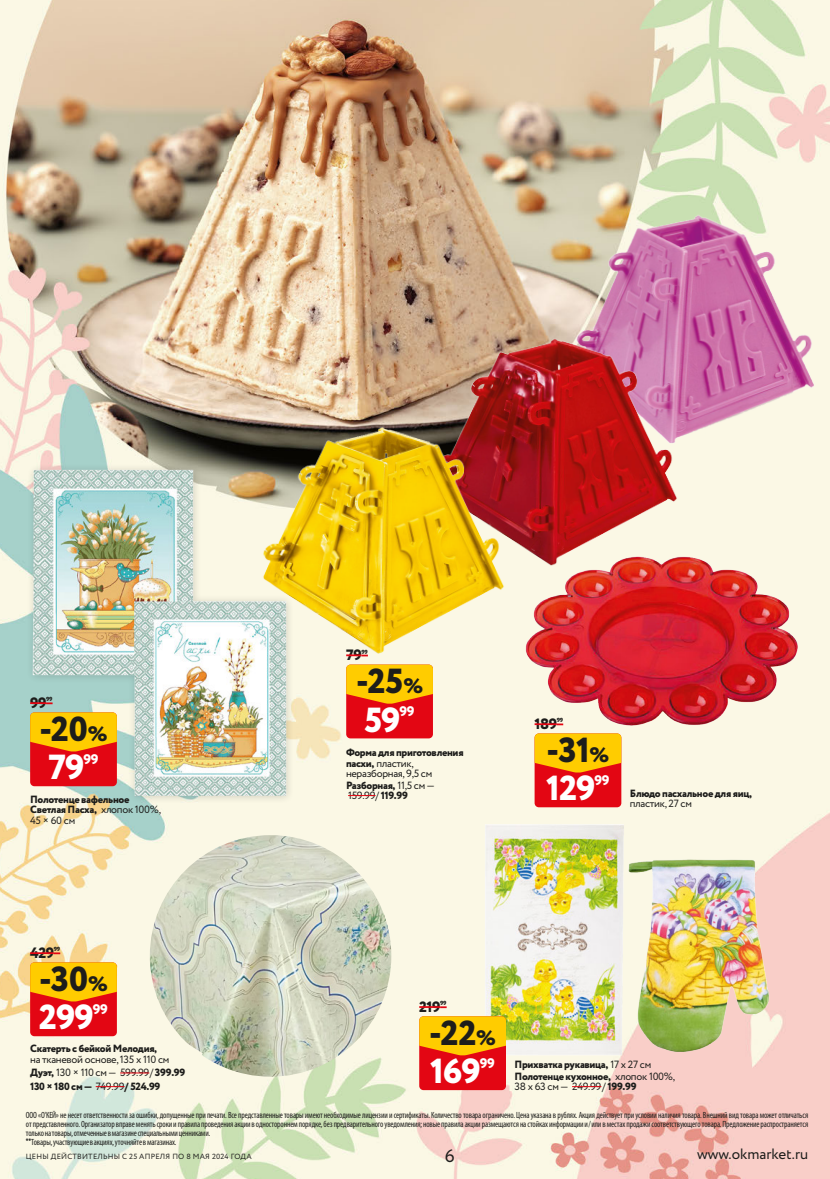
<style>
.page{position:relative;width:830px;height:1179px;background:#fff}
.page>*{position:absolute;margin:0;border:0;box-sizing:border-box;transform-origin:0 0}
.t1{font:800 34.8px "Circe";letter-spacing:-.005em;color:#1d1d1b}
.t2{font:800 34.8px "Circe";letter-spacing:-.03em;color:#fff}
.t3{font:18px "Circe";color:#1d1d1b}
.t4{font:15px "Circe";color:#1d1d1b}
.t5{font:800 15px "Circe";letter-spacing:-.03em;color:#1d1d1b}
.t6{font:800 13.95px "Circe";letter-spacing:-.03em;color:#fff}
.t7{font:800 10.5px/10.5px "Circe";letter-spacing:-.03em;color:#1d1d1b}
.t8{font:10.5px/10.9px "Circe";letter-spacing:-.03em;color:#1d1d1b}
.t9{font:condensed 9px/9px "Myriad Pro";letter-spacing:-.015em;color:#1d1d1b;scale:.95 1}
.t10{font:7.5px "Circe";letter-spacing:.03em;color:#1d1d1b}
.t11{font:800 6px "Circe";letter-spacing:-.03em;color:#1d1d1b}
.s1{font-size:20.85px}
.s2{font-weight:400}
.s3{font-weight:800}
.s4{font-family:"PT Sans";font-weight:700}
</style>
<div class="page">
<img style="left:0;top:0;width:830px;height:1179px">
<img style="left:517px;top:548px;width:312px;height:211px">
<div style="left:535px;top:733px;width:86px;height:74px;background:#e30613;border-radius:4px"></div>
<svg style="left:535px;top:733px;width:86px;height:39px;background:#fbb603"></svg>
<hr style="left:535px;top:723px;width:22px;height:2px;background:#e30613">
<svg style="left:557px;top:723px;width:6px;height:2px"></svg>
<img style="left:569px;top:185px;width:261px;height:296px">
<img style="left:424px;top:278px;width:269px;height:327px">
<img style="left:243px;top:366px;width:274px;height:296px">
<svg style="left:348px;top:795px;width:27px;height:1px"></svg>
<div style="left:346px;top:664px;width:87px;height:74px;background:#e30613;border-radius:4px"></div>
<svg style="left:346px;top:664px;width:87px;height:40px;background:#fbb205"></svg>
<svg style="left:346px;top:654px;width:22px;height:2px"></svg>
<img style="left:681px;top:846px;width:108px;height:218px">
<img style="left:459px;top:813px;width:222px;height:259px">
<svg style="left:572px;top:1086px;width:29px;height:1px"></svg>
<div style="left:419px;top:1016px;width:87px;height:74px;background:#e30613;border-radius:4px"></div>
<svg style="left:419px;top:1016px;width:87px;height:39px;background:#fbb503"></svg>
<hr style="left:419px;top:1006px;width:21px;height:2px;background:#e30613">
<svg style="left:440px;top:1006px;width:7px;height:2px"></svg>
<svg style="left:120px;top:1072px;width:29px;height:1px"></svg>
<svg style="left:96px;top:1086px;width:29px;height:1px"></svg>
<div style="left:30px;top:962px;width:87px;height:74px;background:#e30613;border-radius:4px"></div>
<svg style="left:30px;top:962px;width:87px;height:39px;background:#fbb503"></svg>
<hr style="left:30px;top:952px;width:24px;height:2px;background:#e30613">
<svg style="left:54px;top:952px;width:6px;height:2px"></svg>
<img style="left:22px;top:453px;width:272px;height:347px">
<div style="left:30px;top:712px;width:87px;height:74px;background:#e30613;border-radius:4px"></div>
<svg style="left:30px;top:712px;width:87px;height:39px;background:#fbb503"></svg>
<svg style="left:30px;top:702px;width:23px;height:2px"></svg>
<img style="left:150px;top:835px;width:241px;height:241px;border-radius:121px">
<h3 class="t5" style="left:30px;top:693px;width:18px">99</h3>
<p class="t11" style="left:46px;top:695px;width:8px">99</p>
<h1 class="t1" style="left:39px;top:705px;width:70px">-20<span class="s1">%</span></h1>
<h1 class="t2" style="left:48px;top:744px;width:38px">79</h1>
<h3 class="t6" style="left:84px;top:749px;width:17px">99</h3>
<p class="t7" style="left:30px;top:794px;width:132px">Полотенце вафельное<br>Светлая Пасха, <span class="s2">хлопок 100%,<br>45 × 60 см</span></p>
<h3 class="t5" style="left:30px;top:943px;width:26px">429</h3>
<p class="t11" style="left:54px;top:945px;width:8px">99</p>
<h1 class="t1" style="left:39px;top:955px;width:70px">-30<span class="s1">%</span></h1>
<h1 class="t2" style="left:39px;top:994px;width:56px">299</h1>
<h3 class="t6" style="left:93px;top:999px;width:17px">99</h3>
<p class="t7" style="left:30px;top:1044px;width:129px">Скатерть с бейкой Мелодия,</p>
<p class="t8" style="left:30px;top:1052px;width:157px;line-height:13.6px">на тканевой основе, 135 х 110 см<br><span class="s3">Дуэт,</span> 130 × 110 см — 599.99/ <span class="s3">399.99<br>130 × 180 см —</span> 749.99<span class="s3">/ 524.99</span></p>
<h3 class="t5" style="left:346px;top:645px;width:17px">79</h3>
<p class="t11" style="left:361px;top:647px;width:8px">99</p>
<h1 class="t1" style="left:356px;top:658px;width:68px">-25<span class="s1">%</span></h1>
<h1 class="t2" style="left:364px;top:696px;width:38px">59</h1>
<h3 class="t6" style="left:400px;top:701px;width:17px">99</h3>
<h3 class="t5" style="left:535px;top:714px;width:24px">189</h3>
<p class="t11" style="left:557px;top:716px;width:8px">99</p>
<p class="t7" style="left:346px;top:748px;width:119px">Форма для приготовления пасхи, <span class="s2">пластик,</span></p>
<h1 class="t1" style="left:547px;top:726px;width:64px">-31<span class="s1">%</span></h1>
<p class="t8" style="left:346px;top:768px;width:91px">неразборная, 9,5 см<br><span class="s3">Разборная,</span> 11,5 см —<br>159.99/ <span class="s3">119.99</span></p>
<h3 class="t6" style="left:595px;top:770px;width:17px">99</h3>
<h1 class="t2" style="left:546px;top:765px;width:51px">129</h1>
<p class="t7" style="left:630px;top:788px;width:124px">Блюдо пасхальное для яиц,</p>
<p class="t8" style="left:630px;top:798px;width:64px">пластик, 27 см</p>
<h3 class="t5" style="left:419px;top:996px;width:23px">219</h3>
<p class="t11" style="left:440px;top:999px;width:8px">99</p>
<h1 class="t1" style="left:429px;top:1009px;width:68px">-22<span class="s1">%</span></h1>
<h3 class="t6" style="left:480px;top:1053px;width:17px">99</h3>
<h1 class="t2" style="left:430px;top:1047px;width:52px">169</h1>
<p class="t7" style="left:514px;top:1059px;width:162px;line-height:11.2px">Прихватка рукавица, <span class="s2">17 х 27 см<br></span>Полотенце кухонное, <span class="s2">хлопок 100%,</span></p>
<p class="t8" style="left:514px;top:1081px;width:124px">38 х 63 см — 249.99/ <span class="s3">199.99</span></p>
<p class="t9" style="left:26px;top:1110px;width:825px">ООО «О'КЕЙ» не несет ответственности за ошибки, допущенные при печати. Все представленные товары имеют необходимые лицензии и сертификаты. Количество товара ограничено. Цена указана в рублях. Акция действует при условии наличия товара. Внешний вид товара может отличаться от представленного. Организатор вправе менять сроки и правила проведения акции в одностороннем порядке, без предварительного уведомления; новые правила акции размещаются на стойках информации и/или в местах продажи соответствующего товара. Предложение распространяется только на товары, отмеченные в магазине специальными ценниками.<br><span class="s4">**</span>Товары, участвующие в акциях, уточняйте в магазинах.</p>
<p class="t10" style="left:26px;top:1151px;width:227px">ЦЕНЫ ДЕЙСТВИТЕЛЬНЫ с 25 апреля по 8 мая 2024 ГОДА</p>
<h2 class="t3" style="left:445px;top:1143px;width:11px">6</h2>
<h3 class="t4" style="left:697px;top:1144px;width:113px">www.okmarket.ru</h3>
</div>
